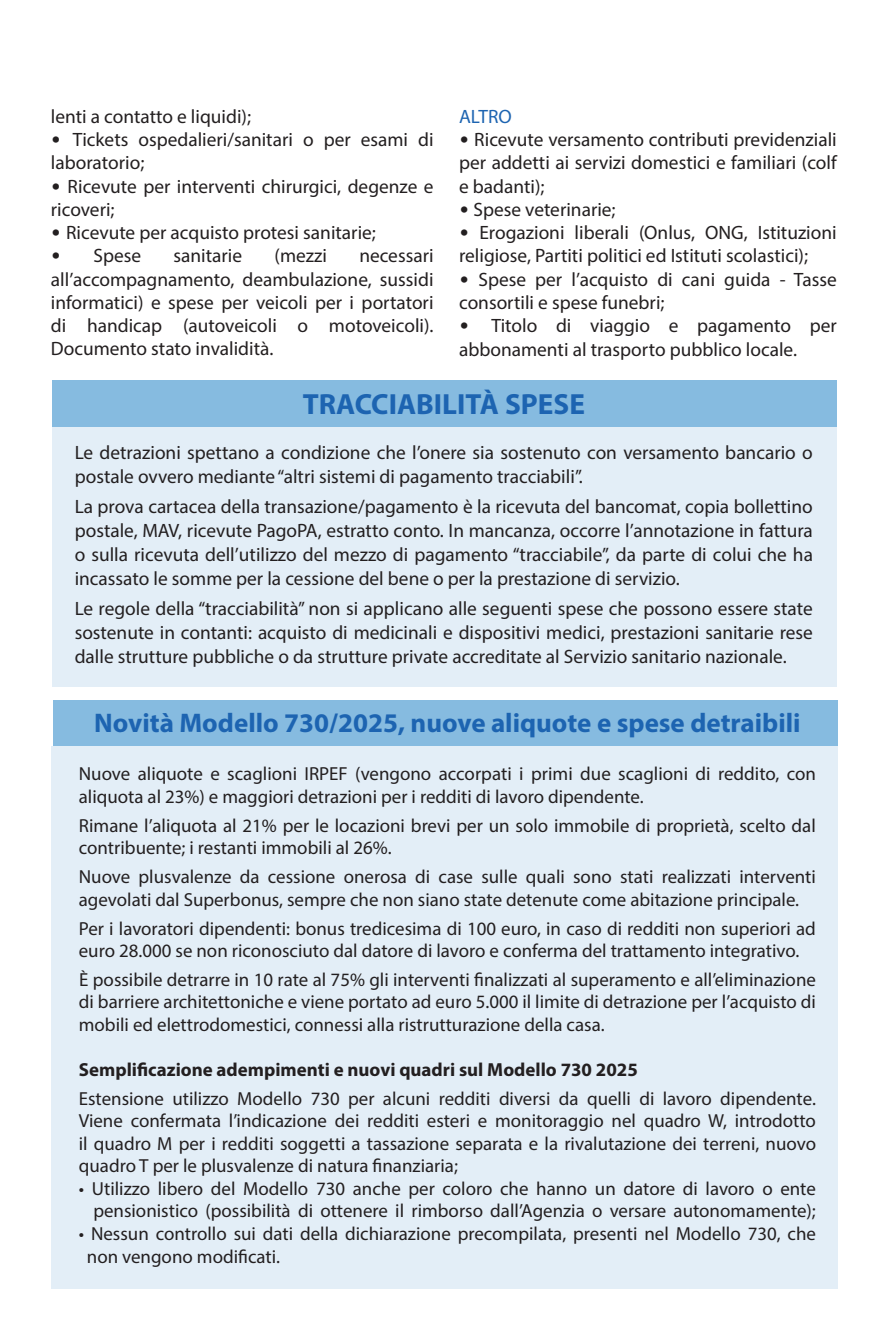
<style>
.page{position:relative;width:893px;height:1340px;background:#fff}
.page>*{position:absolute;margin:0;border:0;box-sizing:border-box;transform-origin:0 0}
.t1{font:700 29.25px "Myriad Pro";color:#1d64b1}
.t2{font:700 27px "Myriad Pro";color:#1d64b1}
.t3{font:19.35px/23.2px "Myriad Pro";color:#231f20}
.t4{font:19.35px "Myriad Pro";color:#1d64b1}
.t5{font:18.9px/22.5px "Myriad Pro";color:#231f20}
.t6{font:700 18.9px "Myriad Pro";color:#231f20}
.s1{font-family:"DIN"}
</style>
<div class="page">
<div style="left:52px;top:379px;width:785px;height:48px;background:#83b9e0"></div>
<div style="left:53px;top:700px;width:784px;height:48px;background:#83b9e0"></div>
<div style="left:52px;top:427px;width:785px;height:259px;background:#e3eef7"></div>
<div style="left:51px;top:746px;width:786px;height:542px;background:#e3eef7"></div>
<p class="t3" style="left:51px;top:105px;width:202px">lenti a contatto e liquidi);</p>
<p class="t3" style="left:51px;top:128px;width:384px"><span class="s1">•</span> Tickets ospedalieri/sanitari o per esami di laboratorio;</p>
<p class="t3" style="left:51px;top:174px;width:384px"><span class="s1">•</span> Ricevute per interventi chirurgici, degenze e ricoveri;</p>
<p class="t3" style="left:51px;top:221px;width:326px"><span class="s1">•</span> Ricevute per acquisto protesi sanitarie;</p>
<p class="t3" style="left:51px;top:244px;width:92px"><span class="s1">•</span> Spese</p>
<p class="t3" style="left:174px;top:244px;width:70px">sanitarie</p>
<p class="t3" style="left:275px;top:244px;width:54px">(mezzi</p>
<p class="t4" style="left:459px;top:105px;width:54px">ALTRO</p>
<p class="t3" style="left:459px;top:128px;width:379px;text-align:justify"><span class="s1">•</span> Ricevute versamento contributi previdenziali per addetti ai servizi domestici e familiari (colf e badanti);</p>
<p class="t3" style="left:459px;top:197px;width:158px"><span class="s1">•</span> Spese veterinarie;</p>
<p class="t3" style="left:459px;top:221px;width:379px"><span class="s1">•</span> Erogazioni liberali (Onlus, ONG, Istituzioni religiose, Partiti politici ed Istituti scolastici);</p>
<p class="t3" style="left:459px;top:267px;width:379px"><span class="s1">•</span> Spese per l’acquisto di cani guida - Tasse consortili e spese funebri;</p>
<p class="t3" style="left:459px;top:313px;width:379px;line-height:24.3px"><span class="s1">•</span> Titolo di viaggio e pagamento per abbonamenti al trasporto pubblico locale.</p>
<h1 class="t1" style="left:303px;top:385px;width:284px">TRACCIABILITÀ SPESE</h1>
<p class="t3" style="left:51px;top:244px;width:384px;text-align:justify;text-indent:308px">necessari all’accompagnamento, deambulazione, sussidi informatici) e spese per veicoli per i portatori di handicap (autoveicoli o motoveicoli).<br>Documento stato invalidità.</p>
<p class="t3" style="left:75px;top:440px;width:740px;line-height:23.8px">Le detrazioni spettano a condizione che l’onere sia sostenuto con versamento bancario o postale ovvero mediante “altri sistemi di pagamento tracciabili”.</p>
<p class="t3" style="left:75px;top:494px;width:740px;line-height:23.8px;text-align:justify">La prova cartacea della transazione/pagamento è la ricevuta del bancomat, copia bollettino postale, MAV, ricevute PagoPA, estratto conto. In mancanza, occorre l’annotazione in fattura o sulla ricevuta dell’utilizzo del mezzo di pagamento “tracciabile”, da parte di colui che ha incassato le somme per la cessione del bene o per la prestazione di servizio.</p>
<p class="t3" style="left:75px;top:596px;width:740px;line-height:23.8px;text-align:justify">Le regole della “tracciabilità” non si applicano alle seguenti spese che possono essere state sostenute in contanti: acquisto di medicinali e dispositivi medici, prestazioni sanitarie rese dalle strutture pubbliche o da strutture private accreditate al Servizio sanitario nazionale.</p>
<h2 class="t2" style="left:94px;top:705px;width:708px">Novità Modello 730/2025, nuove aliquote e spese detraibili</h2>
<p class="t5" style="left:79px;top:762px;width:739px">Nuove aliquote e scaglioni IRPEF (vengono accorpati i primi due scaglioni di reddito, con aliquota al 23%) e maggiori detrazioni per i redditi di lavoro dipendente.</p>
<p class="t5" style="left:79px;top:814px;width:738px">Rimane l’aliquota al 21% per le locazioni brevi per un solo immobile di proprietà, scelto dal contribuente; i restanti immobili al 26%.</p>
<p class="t5" style="left:79px;top:865px;width:739px">Nuove plusvalenze da cessione onerosa di case sulle quali sono stati realizzati interventi agevolati dal Superbonus, sempre che non siano state detenute come abitazione principale.</p>
<p class="t5" style="left:79px;top:916px;width:738px">Per i lavoratori dipendenti: bonus tredicesima di 100 euro, in caso di redditi non superiori ad euro 28.000 se non riconosciuto dal datore di lavoro e conferma del trattamento integrativo.</p>
<p class="t5" style="left:79px;top:968px;width:739px;text-align:justify">È possibile detrarre in 10 rate al 75% gli interventi finalizzati al superamento e all’eliminazione di barriere architettoniche e viene portato ad euro 5.000 il limite di detrazione per l’acquisto di mobili ed elettrodomestici, connessi alla ristrutturazione della casa.</p>
<p class="t6" style="left:79px;top:1057px;width:561px">Semplificazione adempimenti e nuovi quadri sul Modello 730 2025</p>
<p class="t5" style="left:79px;top:1086px;width:739px;text-align:justify">Estensione utilizzo Modello 730 per alcuni redditi diversi da quelli di lavoro dipendente.<br>Viene confermata l’indicazione dei redditi esteri e monitoraggio nel quadro W, introdotto il quadro M per i redditi soggetti a tassazione separata e la rivalutazione dei terreni, nuovo quadro T per le plusvalenze di natura finanziaria;</p>
<p class="t5" style="left:79px;top:1177px;width:738px;text-align:right">• Utilizzo libero del Modello 730 anche per coloro che hanno un datore di lavoro o ente pensionistico (possibilità di ottenere il rimborso dall’Agenzia o versare autonomamente);</p>
<p class="t5" style="left:87px;top:1221px;width:731px;text-indent:-8px">• Nessun controllo sui dati della dichiarazione precompilata, presenti nel Modello 730, che non vengono modificati.</p>
</div>
